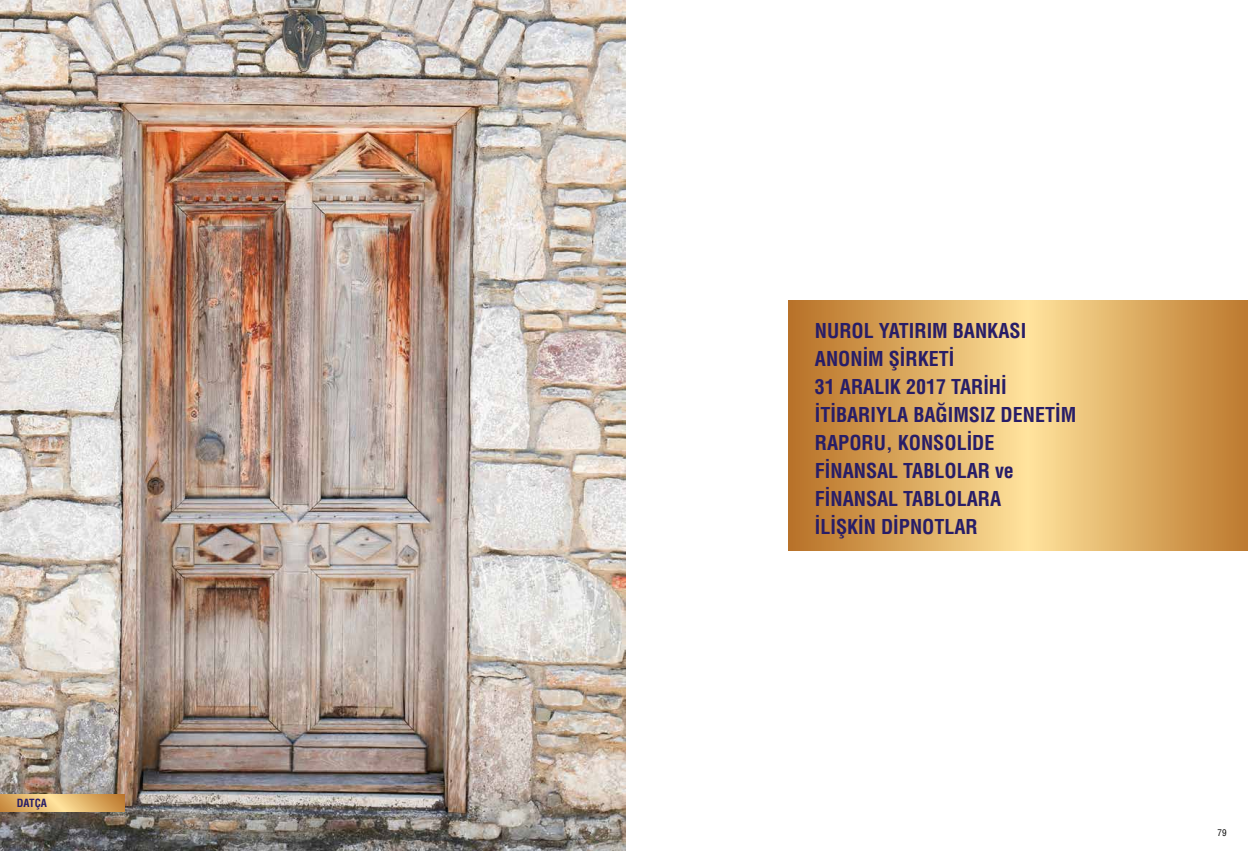
<style>
.page{position:relative;width:1248px;height:851px;background:#fff}
.page>*{position:absolute;margin:0;border:0;box-sizing:border-box;transform-origin:0 0}
.t1{font:700 condensed 20px/28px "Helvetica LT Std";color:#281d67}
.t2{font:700 condensed 11px "Helvetica LT Std";color:#281d67}
.t3{font:condensed 9px "Helvetica LT Std";color:#000}
</style>
<div class="page">
<svg style="left:788px;top:300px;width:459px;height:250px;background:#dcaa61"></svg>
<img style="left:0;top:0;width:625px;height:850px">
<svg style="left:0;top:794px;width:125px;height:17px;background:#e1b369"></svg>
<p class="t2" style="left:17px;top:795px;width:31px">DATÇA</p>
<p class="t1" style="left:814px;top:316px;width:263px">NUROL YATIRIM BANKASI<br>ANONİM ŞİRKETİ<br>31 ARALIK 2017 TARİHİ<br>İTİBARIYLA BAĞIMSIZ DENETİM<br>RAPORU, KONSOLİDE<br>FİNANSAL TABLOLAR ve<br>FİNANSAL TABLOLARA<br>İLİŞKİN DİPNOTLAR</p>
<p class="t3" style="left:1217px;top:827px;width:10px">79</p>
</div>
